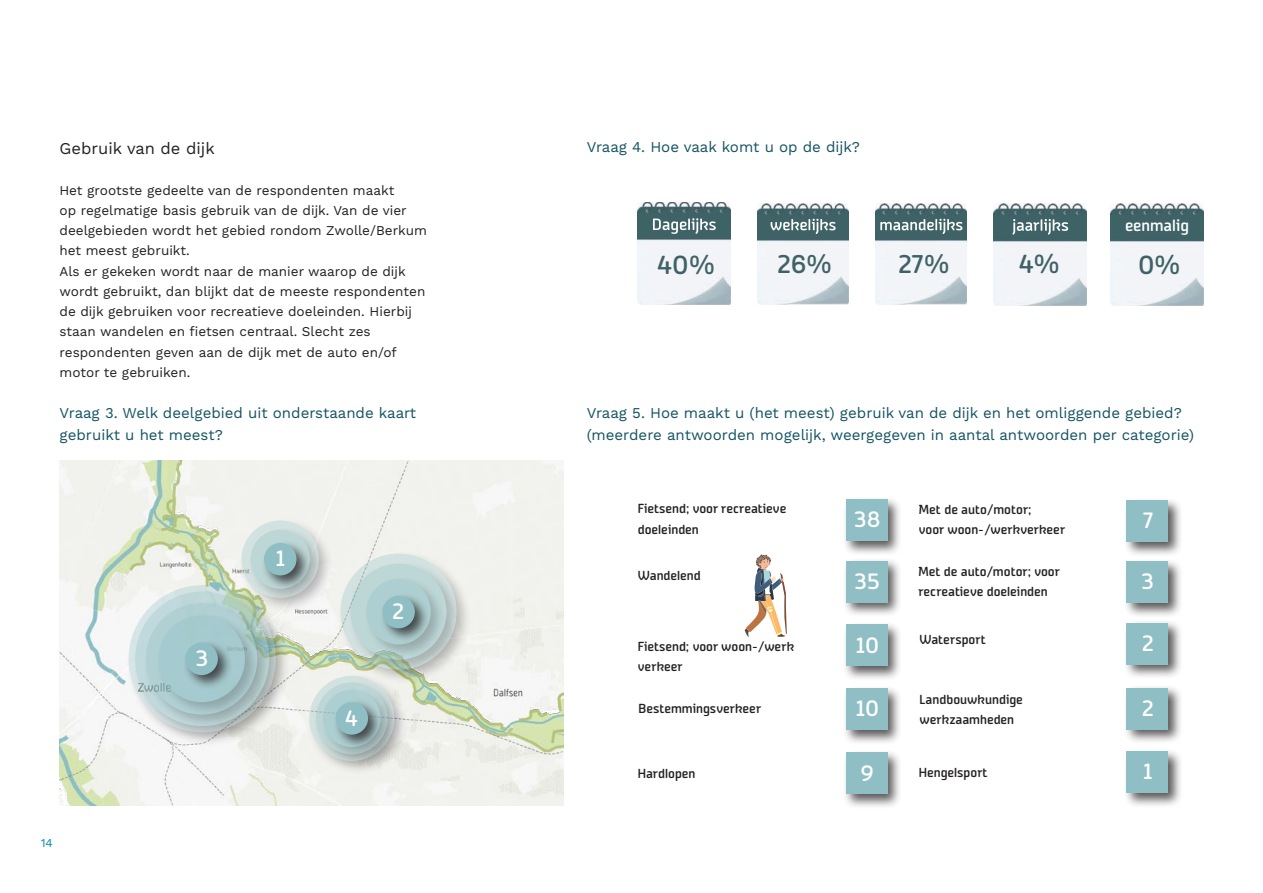
<style>
.page{position:relative;width:1263px;height:893px;background:#fff}
.page>*{position:absolute;margin:0;border:0;box-sizing:border-box;transform-origin:0 0}
.t1{font:500 26.85px "Vivala Sans Round";color:#3e6267}
.t2{font:500 26.4px "Vivala Sans Round";color:#3e6267}
.t3{font:500 22.8px "Vivala Sans Round";letter-spacing:-.005em;color:#fff}
.t4{font:500 16.8px "Vivala Sans Round";color:#fff}
._2_0_0_Subkop_Work_S{font:16.5px "Work Sans";color:#231f20}
._3_2_Vragen_enquete{font:15px/21.6px "Work Sans";color:#135262}
._2_2_Body_tekst{font:13.5px/20.2px "Work Sans";color:#231f20}
.t5{font:500 13.5px/20.2px "Vivala Sans Round";color:#231f20}
.t6{font:12px "Work Sans";color:#0089b1}
</style>
<div class="page">
<img style="left:637px;top:202px;width:93px;height:102px">
<svg style="left:653px;top:218px;width:63px;height:16px"></svg>
<img style="left:1110px;top:203px;width:94px;height:103px">
<img style="left:757px;top:203px;width:91px;height:101px">
<svg style="left:771px;top:219px;width:64px;height:15px"></svg>
<img style="left:875px;top:203px;width:92px;height:101px">
<svg style="left:880px;top:219px;width:82px;height:15px"></svg>
<img style="left:994px;top:203px;width:93px;height:103px">
<svg style="left:1012px;top:219px;width:56px;height:16px"></svg>
<img style="left:60px;top:460px;width:503px;height:345px">
<div style="left:239px;top:517px;width:95px;height:96px;background:#231f20;opacity:.75"></div>
<svg style="left:242px;top:520px;width:77px;height:78px"></svg>
<div style="left:248px;top:527px;width:77px;height:77px;background:#231f20;opacity:.75"></div>
<div style="left:251px;top:530px;width:59px;height:59px;background:#bdd7d7;border-radius:50%"></div>
<div style="left:261px;top:540px;width:50px;height:50px;background:#231f20;opacity:.75"></div>
<div style="left:264px;top:543px;width:32px;height:32px;background:#8fbfc4;border-radius:50%"></div>
<div style="left:306px;top:673px;width:103px;height:103px;background:#231f20;opacity:.75"></div>
<div style="left:313px;top:679px;width:90px;height:90px;background:#231f20;opacity:.75"></div>
<div style="left:316px;top:682px;width:72px;height:72px;background:#bdd7d7;border-radius:50%"></div>
<div style="left:320px;top:687px;width:76px;height:75px;background:#231f20;opacity:.75"></div>
<div style="left:323px;top:690px;width:58px;height:57px;background:#aecfd1;border-radius:50%"></div>
<div style="left:338px;top:551px;width:133px;height:134px;background:#231f20;opacity:.75"></div>
<svg style="left:340px;top:554px;width:117px;height:116px"></svg>
<div style="left:348px;top:561px;width:113px;height:114px;background:#231f20;opacity:.75"></div>
<div style="left:350px;top:564px;width:96px;height:96px;background:#bdd7d7;border-radius:50%"></div>
<div style="left:363px;top:576px;width:83px;height:83px;background:#231f20;opacity:.75"></div>
<div style="left:366px;top:579px;width:65px;height:65px;background:#aecfd1;border-radius:50%"></div>
<div style="left:126px;top:582px;width:165px;height:165px;background:#231f20;opacity:.75"></div>
<div style="left:132px;top:589px;width:152px;height:152px;background:#231f20;opacity:.75"></div>
<div style="left:135px;top:592px;width:134px;height:134px;background:#c0d9db;border-radius:50%"></div>
<div style="left:143px;top:600px;width:130px;height:130px;background:#231f20;opacity:.75"></div>
<div style="left:146px;top:603px;width:111px;height:112px;background:#b0d0d4;border-radius:50%"></div>
<div style="left:155px;top:612px;width:105px;height:105px;background:#231f20;opacity:.75"></div>
<div style="left:158px;top:615px;width:87px;height:87px;background:#a5cacf;border-radius:50%"></div>
<div style="left:182px;top:640px;width:51px;height:50px;background:#231f20;opacity:.75"></div>
<div style="left:185px;top:643px;width:33px;height:32px;background:#8fbfc4;border-radius:50%"></div>
<div style="left:379px;top:593px;width:51px;height:50px;background:#231f20;opacity:.75"></div>
<div style="left:382px;top:596px;width:33px;height:32px;background:#8fbfc4;border-radius:50%"></div>
<div style="left:333px;top:699px;width:50px;height:50px;background:#231f20;opacity:.75"></div>
<div style="left:336px;top:702px;width:32px;height:33px;background:#8fbfc4;border-radius:50%"></div>
<svg style="left:744px;top:554px;width:43px;height:83px"></svg>
<div style="left:843px;top:622px;width:59px;height:59px;background:#231f20;opacity:.75"></div>
<div style="left:846px;top:625px;width:41px;height:41px;background:#8fbfc4"></div>
<div style="left:1123px;top:620px;width:60px;height:59px;background:#231f20;opacity:.75"></div>
<div style="left:1126px;top:623px;width:41px;height:41px;background:#8fbfc4"></div>
<div style="left:1123px;top:559px;width:60px;height:59px;background:#231f20;opacity:.75"></div>
<div style="left:1126px;top:562px;width:41px;height:41px;background:#8fbfc4"></div>
<div style="left:843px;top:497px;width:59px;height:59px;background:#231f20;opacity:.75"></div>
<div style="left:846px;top:500px;width:41px;height:41px;background:#8fbfc4"></div>
<div style="left:843px;top:686px;width:59px;height:59px;background:#231f20;opacity:.75"></div>
<div style="left:846px;top:689px;width:41px;height:41px;background:#8fbfc4"></div>
<div style="left:1123px;top:748px;width:60px;height:60px;background:#231f20;opacity:.75"></div>
<div style="left:1126px;top:751px;width:41px;height:42px;background:#8fbfc4"></div>
<div style="left:843px;top:558px;width:59px;height:59px;background:#231f20;opacity:.75"></div>
<div style="left:846px;top:561px;width:41px;height:41px;background:#8fbfc4"></div>
<div style="left:1123px;top:685px;width:60px;height:60px;background:#231f20;opacity:.75"></div>
<div style="left:1126px;top:688px;width:41px;height:41px;background:#8fbfc4"></div>
<div style="left:843px;top:750px;width:59px;height:59px;background:#231f20;opacity:.75"></div>
<div style="left:846px;top:753px;width:41px;height:41px;background:#8fbfc4"></div>
<div style="left:1123px;top:497px;width:60px;height:60px;background:#231f20;opacity:.75"></div>
<div style="left:1126px;top:500px;width:41px;height:41px;background:#8fbfc4"></div>
<p class="_2_0_0_Subkop_Work_S" style="left:60px;top:139px;width:157px">Gebruik van de dijk</p>
<p class="_2_2_Body_tekst" style="left:60px;top:181px;width:369px">Het grootste gedeelte van de respondenten maakt<br>op regelmatige basis gebruik van de dijk. Van de vier deelgebieden wordt het gebied rondom Zwolle/Berkum het meest gebruikt.</p>
<p class="_2_2_Body_tekst" style="left:60px;top:262px;width:367px">Als er gekeken wordt naar de manier waarop de dijk wordt gebruikt, dan blijkt dat de meeste respondenten de dijk gebruiken voor recreatieve doeleinden. Hierbij staan wandelen en fietsen centraal. Slecht zes respondenten geven aan de dijk met de auto en/of motor te gebruiken.</p>
<p class="_3_2_Vragen_enquete" style="left:60px;top:403px;width:358px">Vraag 3. Welk deelgebied uit onderstaande kaart gebruikt u het meest?</p>
<p class="t6" style="left:41px;top:836px;width:14px">14</p>
<p class="t3" style="left:196px;top:645px;width:14px">3</p>
<p class="t3" style="left:276px;top:545px;width:11px">1</p>
<p class="t3" style="left:392px;top:598px;width:13px">2</p>
<p class="t3" style="left:345px;top:704px;width:15px">4</p>
<p class="_3_2_Vragen_enquete" style="left:587px;top:137px;width:275px">Vraag 4. Hoe vaak komt u op de dijk?</p>
<p class="t4" style="left:1125px;top:215px;width:65px">eenmalig</p>
<h1 class="t1" style="left:657px;top:249px;width:60px">40%</h1>
<h2 class="t2" style="left:777px;top:248px;width:56px">26%</h2>
<h2 class="t2" style="left:898px;top:248px;width:53px">27%</h2>
<h1 class="t1" style="left:1138px;top:249px;width:44px">0%</h1>
<p class="t1" style="left:1018px;top:248px;width:42px">4%</p>
<p class="_3_2_Vragen_enquete" style="left:587px;top:403px;width:609px">Vraag 5. Hoe maakt u (het meest) gebruik van de dijk en het omliggende gebied? (meerdere antwoorden mogelijk, weergegeven in aantal antwoorden per categorie)</p>
<p class="t5" style="left:638px;top:499px;width:150px">Fietsend; voor recreatieve doeleinden</p>
<p class="t3" style="left:854px;top:506px;width:28px">38</p>
<p class="t5" style="left:919px;top:499px;width:114px">Met de auto/motor;</p>
<p class="t5" style="left:919px;top:519px;width:148px">voor woon-/werkverkeer</p>
<p class="t3" style="left:1143px;top:507px;width:12px">7</p>
<p class="t5" style="left:638px;top:565px;width:64px">Wandelend</p>
<p class="t3" style="left:855px;top:568px;width:27px">35</p>
<p class="t5" style="left:918px;top:561px;width:143px">Met de auto/motor; voor</p>
<p class="t5" style="left:918px;top:582px;width:131px">recreatieve doeleinden</p>
<p class="t3" style="left:1142px;top:568px;width:14px">3</p>
<p class="t5" style="left:638px;top:637px;width:158px">Fietsend; voor woon-/werk</p>
<p class="t5" style="left:638px;top:657px;width:46px">verkeer</p>
<p class="t5" style="left:919px;top:629px;width:68px">Watersport</p>
<p class="t3" style="left:856px;top:631px;width:25px">10</p>
<p class="t3" style="left:1142px;top:630px;width:13px">2</p>
<p class="t5" style="left:639px;top:698px;width:124px">Bestemmingsverkeer</p>
<p class="t3" style="left:856px;top:695px;width:25px">10</p>
<p class="t5" style="left:919px;top:689px;width:105px">Landbouwkundige</p>
<p class="t5" style="left:919px;top:709px;width:96px">werkzaamheden</p>
<p class="t3" style="left:1142px;top:695px;width:13px">2</p>
<p class="t3" style="left:861px;top:759px;width:15px">9</p>
<p class="t5" style="left:638px;top:764px;width:59px">Hardlopen</p>
<p class="t5" style="left:919px;top:762px;width:70px">Hengelsport</p>
<p class="t3" style="left:1143px;top:758px;width:11px">1</p>
</div>
